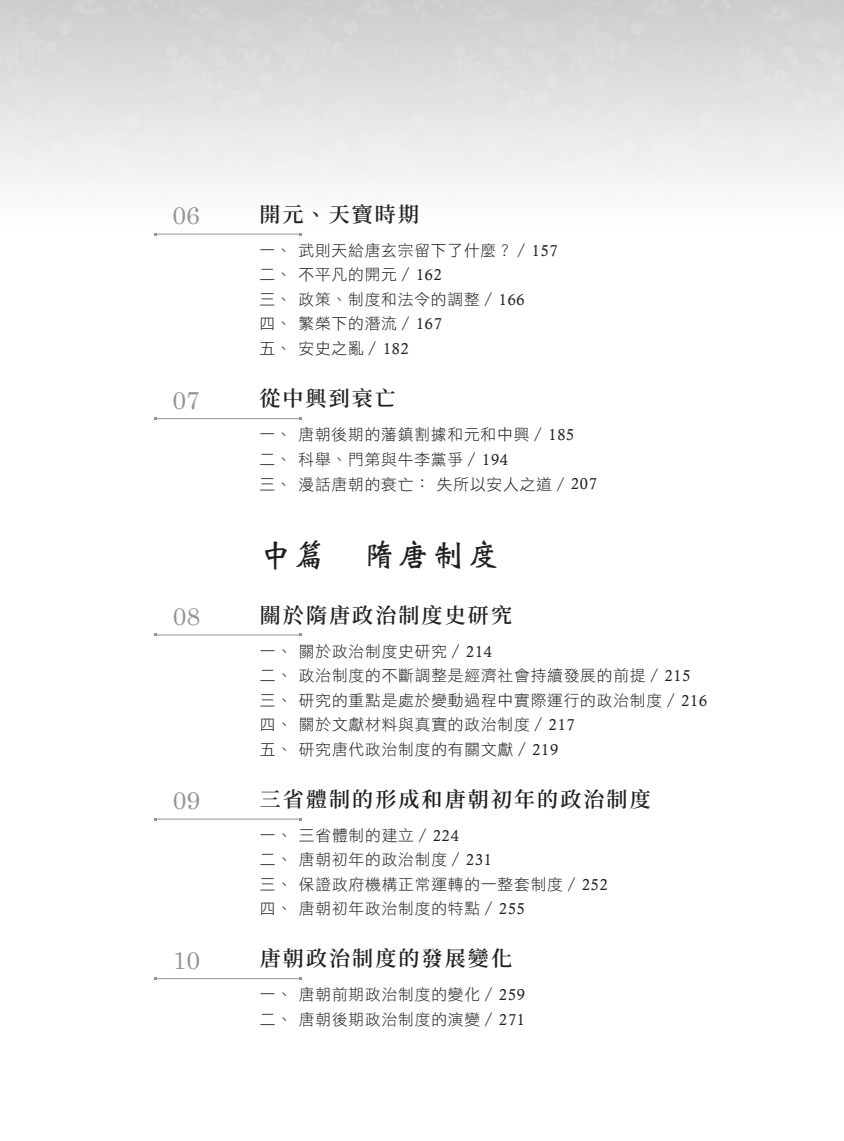
<style>
.page{position:relative;width:844px;height:1141px;background:#fff}
.page>*{position:absolute;margin:0;border:0;box-sizing:border-box;transform-origin:0 0}
.t1{font:31.5px "DF Wei Bei HK W7";letter-spacing:.1em;color:#231f20}
.t2{font:24.5px "Century Schoolbook";color:#939598}
.t3{font:600 21px "Noto Serif CJ Ktc";letter-spacing:.1em;color:#231f20}
.t4{font:15.75px/24.5px "DF Hei HK W3";letter-spacing:.05em;color:#231f20}
.s1{font-family:"Calisto"}
</style>
<div class="page">
<div style="left:0;top:0;width:286px;height:272px;background:linear-gradient(to bottom,#cdced0,#fff)"></div>
<div style="left:286px;top:0;width:286px;height:272px;background:linear-gradient(to bottom,#cdced0,#fff)"></div>
<div style="left:572px;top:0;width:271px;height:272px;background:linear-gradient(to bottom,#cdced0,#fff)"></div>
<hr style="left:156px;top:635px;width:145px;height:1px;background:#939598">
<hr style="left:156px;top:819px;width:145px;height:1px;background:#939598">
<hr style="left:156px;top:978px;width:145px;height:1px;background:#939598">
<hr style="left:155px;top:234px;width:145px;height:1px;background:#939598">
<hr style="left:155px;top:418px;width:145px;height:1px;background:#939598">
<h2 class="t2" style="left:172px;top:200px;width:29px">06</h2>
<h3 class="t3" style="left:259px;top:202px;width:161px">開元、天寶時期</h3>
<p class="t4" style="left:259px;top:238px;width:300px">一、 武則天給唐玄宗留下了什麼？ / <span class="s1">157</span>二、 不平凡的開元 / <span class="s1">162<br></span>三、 政策、制度和法令的調整 / <span class="s1">166<br></span>四、 繁榮下的潛流 / <span class="s1">167<br></span>五、 安史之亂 / <span class="s1">182</span></p>
<h2 class="t2" style="left:172px;top:385px;width:29px">07</h2>
<h3 class="t3" style="left:259px;top:387px;width:138px">從中興到衰亡</h3>
<p class="t4" style="left:259px;top:422px;width:339px">一、 唐朝後期的藩鎮割據和元和中興 / <span class="s1">185<br></span>二、 科舉、門第與牛李黨爭 / <span class="s1">194<br></span>三、 漫話唐朝的衰亡： 失所以安人之道 / <span class="s1">207</span></p>
<h2 class="t2" style="left:173px;top:601px;width:29px">08</h2>
<h1 class="t1" style="left:260px;top:538px;width:241px">中篇 隋唐制度</h1>
<h3 class="t3" style="left:260px;top:603px;width:253px">關於隋唐政治制度史研究</h3>
<p class="t4" style="left:260px;top:639px;width:448px">一、 關於政治制度史研究 / <span class="s1">214<br></span>二、 政治制度的不斷調整是經濟社會持續發展的前提 / <span class="s1">215</span>三、 研究的重點是處於變動過程中實際運行的政治制度 / <span class="s1">216</span>四、 關於文獻材料與真實的政治制度 / <span class="s1">217<br></span>五、 研究唐代政治制度的有關文獻 / <span class="s1">219</span></p>
<h2 class="t2" style="left:173px;top:785px;width:29px">09</h2>
<h3 class="t3" style="left:260px;top:787px;width:392px">三省體制的形成和唐朝初年的政治制度</h3>
<p class="t4" style="left:260px;top:823px;width:349px">一、 三省體制的建立 / <span class="s1">224<br></span>二、 唐朝初年的政治制度 / <span class="s1">231<br></span>三、 保證政府機構正常運轉的一整套制度 / <span class="s1">252</span>四、 唐朝初年政治制度的特點 / <span class="s1">255</span></p>
<h2 class="t2" style="left:173px;top:945px;width:29px">10</h2>
<h3 class="t3" style="left:260px;top:947px;width:253px">唐朝政治制度的發展變化</h3>
<p class="t4" style="left:260px;top:982px;width:266px">一、 唐朝前期政治制度的變化 / <span class="s1">259</span>二、 唐朝後期政治制度的演變 / <span class="s1">271</span></p>
</div>
